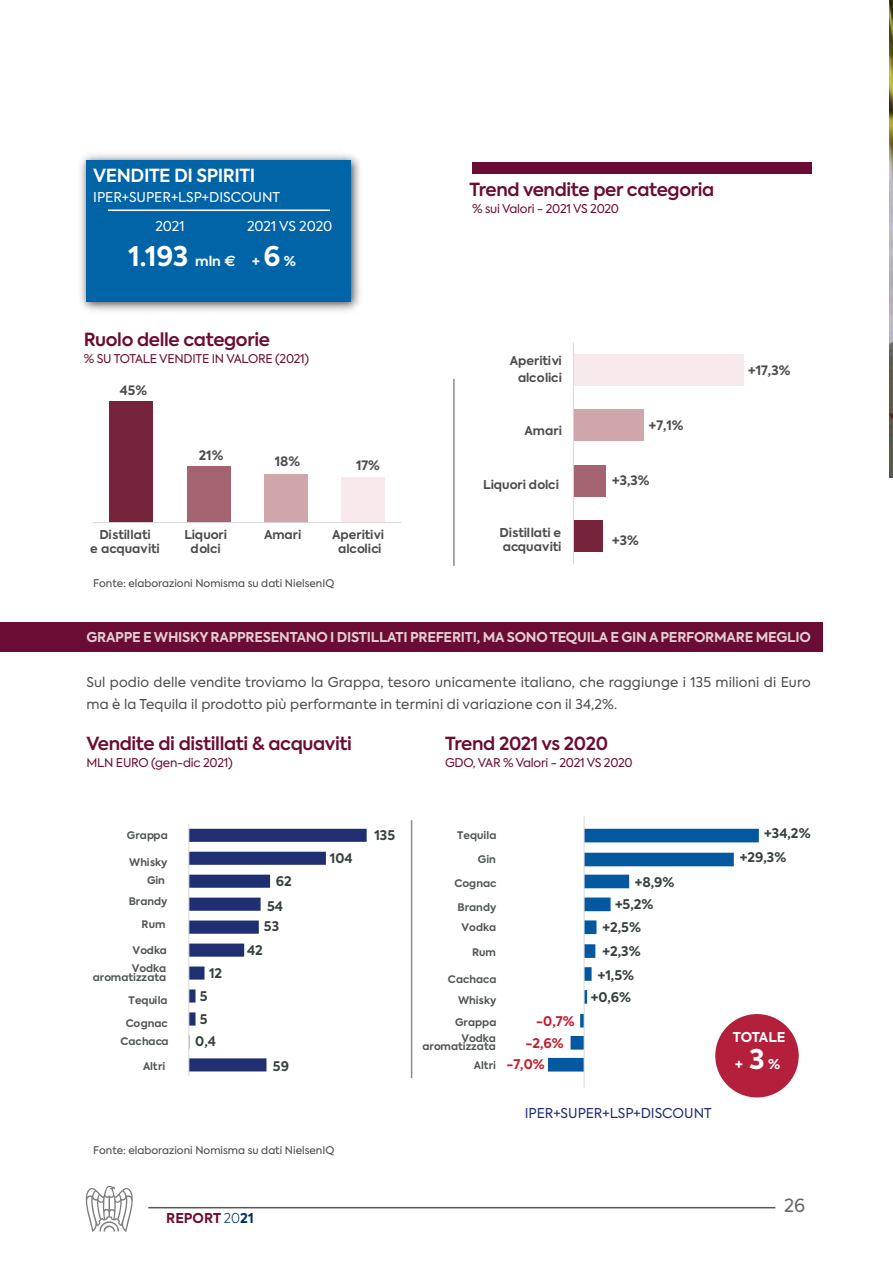
<style>
.page{position:relative;width:893px;height:1262px;background:#fff}
.page>*{position:absolute;margin:0;border:0;box-sizing:border-box;transform-origin:0 0}
.t1{font:700 27px "Axiforma";color:#fff}
.t2{font:600 18px "Axiforma";letter-spacing:-.02em;color:#6b0c34}
.t3{font:600 18px "Axiforma";letter-spacing:-.025em;color:#fff}
.t4{font:18px "Axiforma";color:#656365}
.t5{font:13.5px/22.2px "Axiforma";letter-spacing:.01em;color:#4e4b4c}
.t6{font:700 13.5px "Axiforma";letter-spacing:-.015em;color:rgb(255 255 255/.8)}
.t7{font:13.5px/29.4px "Axiforma";color:#fff}
.t8{font:13.5px "Axiforma";color:#212f73}
.t9{font:700 13.5px "Axiforma";color:#6b0c34}
.t10{font:700 13.5px/26.5px "Axiforma";letter-spacing:-.025em;color:#fff}
.t11{font:700 13.2px/22.6px "Axiforma";color:#373f3f}
.t12{font:700 13.2px "Axiforma";color:#c31d2d}
.t13{font:700 12.9px "Axiforma";color:#4e4b4c}
.t14{font:700 12.15px/14.5px "Axiforma";color:#4e4b4c;text-align:center}
.t15{font:12px "Axiforma";letter-spacing:-.02em;color:#6b0c34}
.t16{font:10.5px "Axiforma";color:#4e4b4c}
.t17{font:700 10.35px/21.5px "Axiforma";letter-spacing:.005em;color:#515556;text-align:right}
.s1{font-size:13.5px}
.s2{font-family:"Euro Sans";font-size:15px}
.s3{font-weight:300;color:#002e61}
.s4{color:#002e61}
.s5{font-size:27px}
</style>
<div class="page">
<svg style="left:86px;top:1186px;width:47px;height:46px"></svg>
<hr style="left:148px;top:1207px;width:627px;height:1px;background:#5a5758">
<div style="left:0;top:622px;width:823px;height:30px;background:#6b0c34"></div>
<svg style="left:189px;top:829px;width:178px;height:242px"></svg>
<hr style="left:188px;top:824px;width:1px;height:252px;background:#d9d8d9">
<svg style="left:548px;top:829px;width:211px;height:242px"></svg>
<hr style="left:584px;top:816px;width:1px;height:272px;background:#d9d8d9">
<hr style="left:411px;top:820px;width:1px;height:258px;background:#8d898e">
<div style="left:715px;top:1014px;width:84px;height:83px;background:#b4203c;border-radius:50%"></div>
<div style="left:341px;top:477px;width:44px;height:46px;background:#f7e9ec"></div>
<div style="left:264px;top:474px;width:44px;height:49px;background:#d0a6ad"></div>
<div style="left:187px;top:466px;width:43px;height:57px;background:#a46371"></div>
<div style="left:109px;top:401px;width:44px;height:122px;background:#76243c"></div>
<hr style="left:93px;top:522px;width:308px;height:1px;background:#d9d8d9">
<div style="left:573px;top:520px;width:30px;height:32px;background:#76243c"></div>
<div style="left:573px;top:465px;width:33px;height:32px;background:#a46371"></div>
<div style="left:573px;top:409px;width:70px;height:32px;background:#d0a6ad"></div>
<div style="left:573px;top:354px;width:171px;height:32px;background:#f7e9ec"></div>
<hr style="left:573px;top:342px;width:1px;height:222px;background:#d9d8d9">
<hr style="left:453px;top:379px;width:2px;height:187px;background:#8d898e">
<img style="left:80px;top:154px;width:280px;height:157px">
<div style="left:86px;top:160px;width:265px;height:141px;background:#0064a7"></div>
<hr style="left:108px;top:210px;width:222px;height:1px;background:#fff">
<div style="left:472px;top:162px;width:339px;height:11px;background:#6b0c34"></div>
<img style="left:890px;top:0;width:3px;height:477px">
<h2 class="t3" style="left:93px;top:168px;width:163px">VENDITE DI SPIRITI</h2>
<p class="t7" style="left:155px;top:184px;width:126px;text-indent:-62px">IPER+SUPER+LSP+DISCOUNT<br>2021</p>
<p class="t7" style="left:247px;top:213px;width:87px">2021 VS 2020</p>
<h1 class="t1" style="left:129px;top:241px;width:169px">1.193 <span class="s1">mln</span> <span class="s2">€</span> <span class="s1">+</span> 6 <span class="s1">%</span></h1>
<h2 class="t2" style="left:84px;top:332px;width:188px">Ruolo delle categorie</h2>
<p class="t15" style="left:84px;top:353px;width:227px">% SU TOTALE VENDITE IN VALORE (2021)</p>
<p class="t13" style="left:120px;top:385px;width:29px">45%</p>
<p class="t13" style="left:199px;top:449px;width:26px">21%</p>
<p class="t13" style="left:275px;top:456px;width:27px">18%</p>
<p class="t13" style="left:356px;top:460px;width:25px">17%</p>
<p class="t14" style="left:90px;top:528px;width:71px">Distillati<br>e acquaviti</p>
<p class="t14" style="left:184px;top:528px;width:44px">Liquori dolci</p>
<p class="t14" style="left:264px;top:528px;width:39px">Amari</p>
<p class="t14" style="left:332px;top:528px;width:53px">Aperitivi alcolici</p>
<p class="t16" style="left:93px;top:579px;width:243px">Fonte: elaborazioni Nomisma su dati NielsenIQ</p>
<h2 class="t2" style="left:469px;top:182px;width:246px">Trend vendite per categoria</h2>
<p class="t15" style="left:472px;top:204px;width:148px">% sui Valori - 2021 VS 2020</p>
<p class="t14" style="left:510px;top:353px;width:54px;line-height:16.6px;text-align:right">Aperitivi alcolici</p>
<p class="t14" style="left:524px;top:424px;width:39px">Amari</p>
<p class="t14" style="left:483px;top:478px;width:77px">Liquori dolci</p>
<p class="t14" style="left:500px;top:526px;width:63px;text-align:left">Distillati e acquaviti</p>
<p class="t13" style="left:649px;top:420px;width:36px">+7,1%</p>
<p class="t13" style="left:612px;top:475px;width:39px">+3,3%</p>
<p class="t13" style="left:612px;top:535px;width:28px">+3%</p>
<p class="t13" style="left:748px;top:365px;width:44px">+17,3%</p>
<p class="t6" style="left:86px;top:630px;width:726px">GRAPPE E WHISKY RAPPRESENTANO I DISTILLATI PREFERITI, MA SONO TEQUILA E GIN A PERFORMARE MEGLIO</p>
<p class="t5" style="left:86px;top:672px;width:726px">Sul podio delle vendite troviamo la Grappa, tesoro unicamente italiano, che raggiunge i 135 milioni di Euro ma è la Tequila il prodotto più performante in termini di variazione con il 34,2%.</p>
<h2 class="t2" style="left:445px;top:736px;width:164px">Trend 2021 vs 2020</h2>
<p class="t15" style="left:445px;top:758px;width:189px">GDO, VAR % Valori - 2021 VS 2020</p>
<h2 class="t2" style="left:86px;top:736px;width:267px">Vendite di distillati &amp; acquaviti</h2>
<p class="t15" style="left:86px;top:758px;width:148px">MLN EURO (gen-dic 2021)</p>
<p class="t17" style="left:127px;top:826px;width:42px">Grappa</p>
<p class="t17" style="left:129px;top:854px;width:40px;line-height:18.3px">Whisky<br>Gin</p>
<p class="t17" style="left:129px;top:891px;width:40px">Brandy</p>
<p class="t17" style="left:142px;top:914px;width:26px">Rum</p>
<p class="t17" style="left:132px;top:942px;width:37px;line-height:18px;text-align:left">Vodka<br>Vodka</p>
<p class="t17" style="left:93px;top:967px;width:75px">aromatizzata</p>
<p class="t17" style="left:129px;top:990px;width:40px">Tequila</p>
<p class="t17" style="left:121px;top:1014px;width:49px;line-height:18.9px;text-align:center">Cognac<br>Cachaca</p>
<p class="t17" style="left:143px;top:1056px;width:24px">Altri</p>
<p class="t11" style="left:209px;top:963px;width:15px">12</p>
<p class="t11" style="left:195px;top:986px;width:22px;text-align:center">5<br>5<br>0,4</p>
<p class="t11" style="left:267px;top:869px;width:26px;line-height:25px;text-indent:9px">62<br>54</p>
<p class="t11" style="left:264px;top:916px;width:17px">53</p>
<p class="t11" style="left:247px;top:940px;width:17px">42</p>
<p class="t11" style="left:273px;top:1056px;width:18px">59</p>
<p class="t11" style="left:330px;top:848px;width:24px">104</p>
<p class="t11" style="left:374px;top:825px;width:22px">135</p>
<p class="t16" style="left:93px;top:1146px;width:243px">Fonte: elaborazioni Nomisma su dati NielsenIQ</p>
<p class="t9" style="left:166px;top:1210px;width:89px">REPORT <span class="s3">20</span><span class="s4">21</span></p>
<p class="t17" style="left:457px;top:825px;width:41px">Tequila</p>
<p class="t17" style="left:478px;top:849px;width:20px">Gin</p>
<p class="t17" style="left:454px;top:873px;width:44px">Cognac</p>
<p class="t17" style="left:457px;top:898px;width:40px;line-height:20.2px;text-align:center">Brandy<br>Vodka</p>
<p class="t17" style="left:472px;top:942px;width:25px">Rum</p>
<p class="t17" style="left:455px;top:969px;width:43px;text-align:justify;text-indent:-7px">Cachaca Whisky Grappa</p>
<p class="t17" style="left:474px;top:1055px;width:24px">Altri</p>
<p class="t17" style="left:422px;top:1035px;width:75px;line-height:8.6px">Vodka aromatizzata</p>
<p class="t12" style="left:536px;top:1015px;width:40px">-0,7%</p>
<p class="t12" style="left:525px;top:1037px;width:40px">-2,6%</p>
<p class="t12" style="left:506px;top:1058px;width:40px">-7,0%</p>
<p class="t11" style="left:635px;top:872px;width:41px">+8,9%</p>
<p class="t11" style="left:615px;top:894px;width:40px">+5,2%</p>
<p class="t11" style="left:602px;top:917px;width:40px">+2,5%</p>
<p class="t11" style="left:602px;top:941px;width:40px">+2,3%</p>
<p class="t11" style="left:598px;top:965px;width:38px">+1,5%</p>
<p class="t11" style="left:591px;top:987px;width:42px">+0,6%</p>
<p class="t8" style="left:525px;top:1108px;width:188px">IPER+SUPER+LSP+DISCOUNT</p>
<p class="t11" style="left:740px;top:823px;width:72px;line-height:23.1px;text-indent:24px">+34,2% +29,3%</p>
<p class="t10" style="left:733px;top:1024px;width:54px">TOTALE + <span class="s5">3</span> %</p>
<h2 class="t4" style="left:784px;top:1198px;width:23px">26</h2>
</div>
